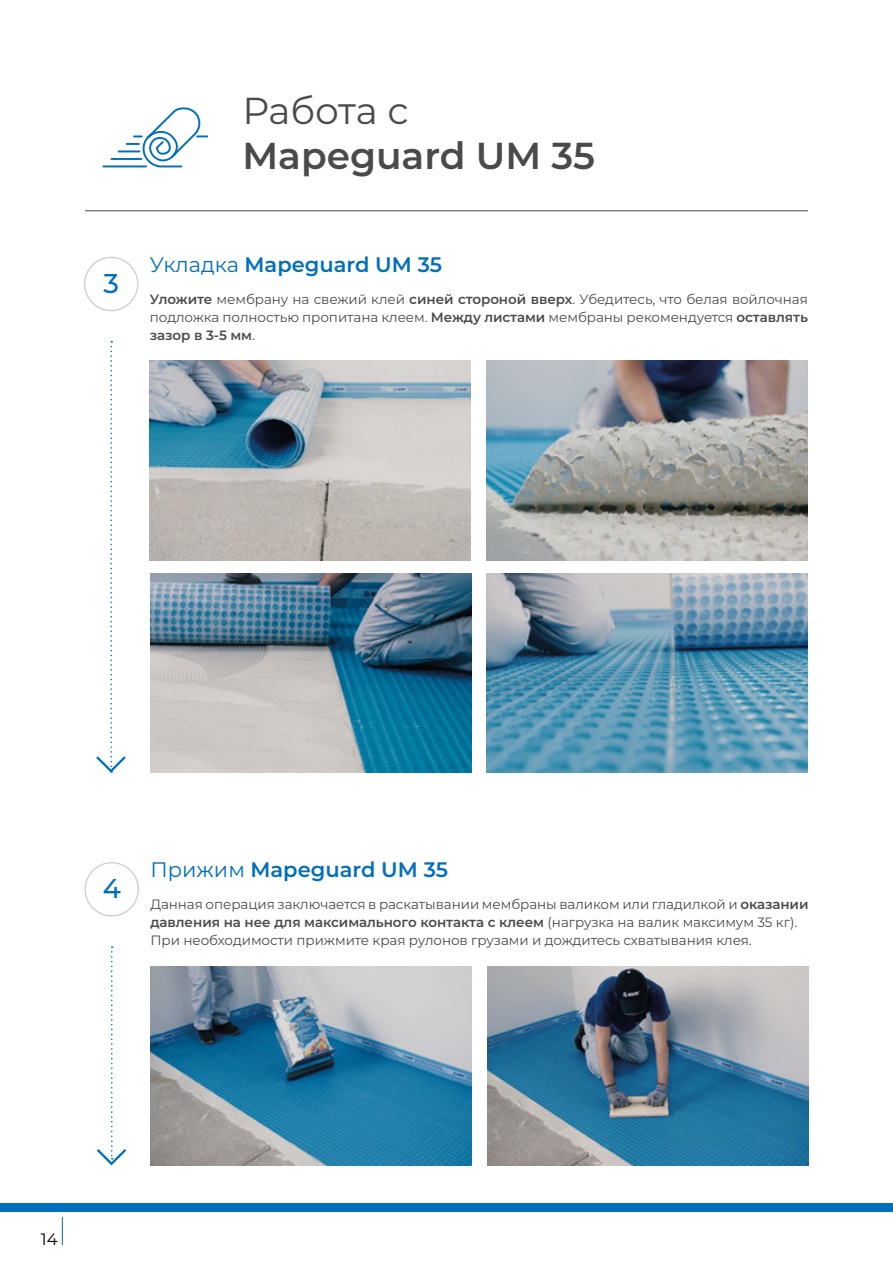
<style>
.page{position:relative;width:893px;height:1263px;background:#fff}
.page>*{position:absolute;margin:0;border:0;box-sizing:border-box;transform-origin:0 0}
.t1{font:600 37.5px "Montserrat";color:#4a4a49}
.t2{font:37.5px "Montserrat";color:#4a4a49}
.t3{font:500 27.15px "Montserrat";color:#0070ba}
.t4{font:600 21px "Montserrat";color:#0070ba}
.t5{font:16.5px "Montserrat";color:#000}
.t6{font:13.5px/18px "Montserrat";letter-spacing:-.005em;color:#4a4a49}
.s1{font-weight:400}
.s2{font-weight:600}
</style>
<div class="page">
<div style="left:0;top:1204px;width:893px;height:8px;background:#0070ba"></div>
<svg style="left:62px;top:1217px;width:1px;height:28px"></svg>
<hr style="left:85px;top:210px;width:723px;height:1px;background:#4a4a49">
<svg style="left:102px;top:107px;width:106px;height:61px"></svg>
<div style="left:84px;top:862px;width:55px;height:54px;border:1px solid #cfcfcf;border-radius:50%"></div>
<svg style="left:97px;top:946px;width:29px;height:219px"></svg>
<img style="left:150px;top:966px;width:321px;height:199px">
<img style="left:487px;top:966px;width:321px;height:199px">
<div style="left:84px;top:257px;width:54px;height:54px;border:1px solid #cfcfcf;border-radius:50%"></div>
<svg style="left:96px;top:341px;width:30px;height:432px"></svg>
<img style="left:150px;top:361px;width:321px;height:199px">
<img style="left:487px;top:361px;width:321px;height:199px">
<img style="left:150px;top:573px;width:321px;height:200px">
<img style="left:487px;top:573px;width:321px;height:200px">
<h2 class="t3" style="left:103px;top:265px;width:17px">3</h2>
<h1 class="t2" style="left:242px;top:85px;width:168px">Работа с</h1>
<h1 class="t1" style="left:242px;top:129px;width:354px">Mapeguard UM 35</h1>
<h3 class="t4" style="left:150px;top:250px;width:294px"><span class="s1">Укладка</span> Mapeguard UM 35</h3>
<p class="t6" style="left:150px;top:290px;width:660px;text-align:justify"><span class="s2">Уложите</span> мембрану на свежий клей <span class="s2">синей стороной вверх</span>. Убедитесь, что белая войлочная подложка полностью пропитана клеем. <span class="s2">Между листами</span> мембраны рекомендуется <span class="s2">оставлять зазор в 3-5 мм</span>.</p>
<h2 class="t3" style="left:103px;top:870px;width:20px">4</h2>
<h3 class="t4" style="left:150px;top:855px;width:299px"><span class="s1">Прижим</span> Mapeguard UM 35</h3>
<p class="t6" style="left:150px;top:895px;width:660px">Данная операция заключается в раскатывании мембраны валиком или гладилкой и <span class="s2">оказании давления на нее для максимального контакта с клеем</span> (нагрузка на валик максимум 35 кг).<br>При необходимости прижмите края рулонов грузами и дождитесь схватывания клея.</p>
<p class="t5" style="left:41px;top:1228px;width:18px">14</p>
</div>
